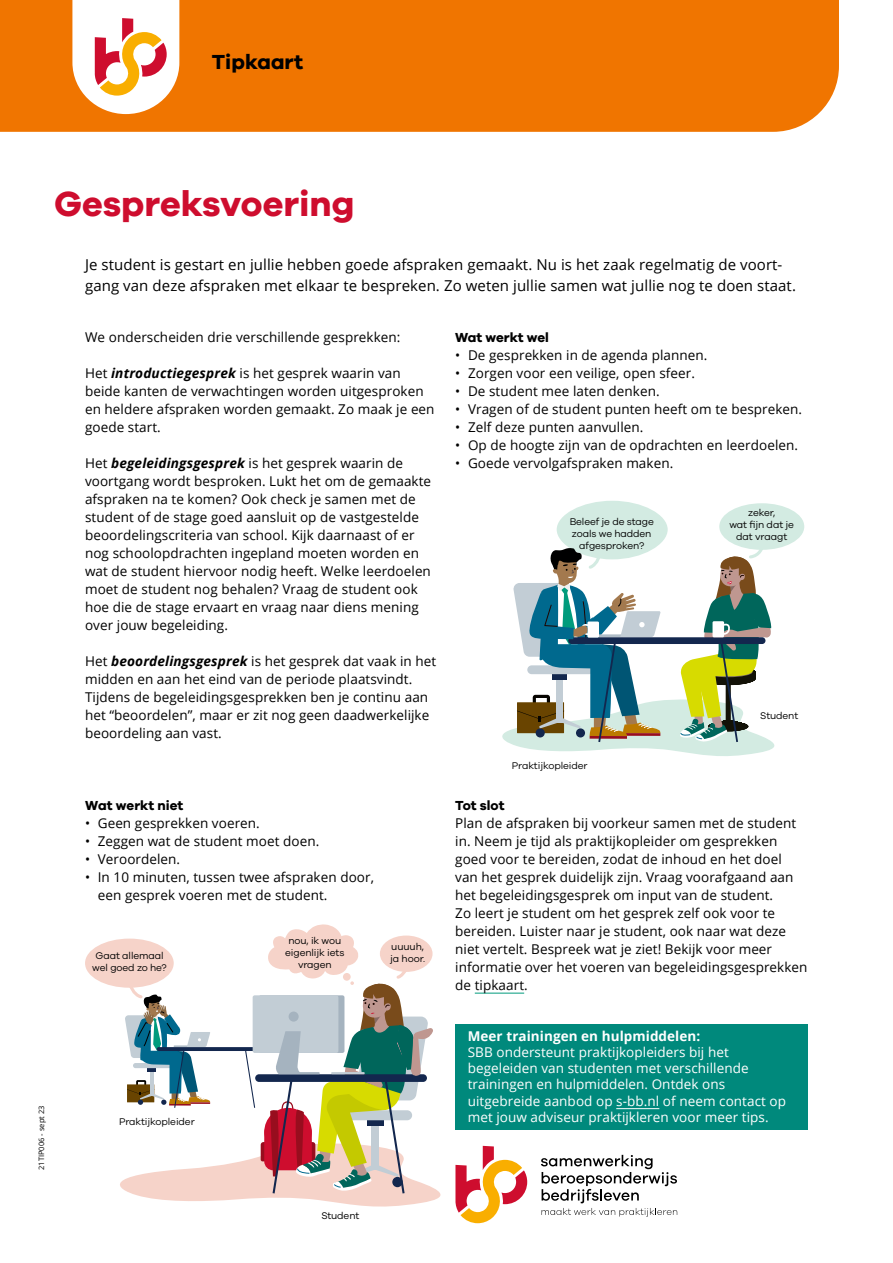
<style>
.page{position:relative;width:893px;height:1263px;background:#fff}
.page>*{position:absolute;margin:0;border:0;box-sizing:border-box;transform-origin:0 0}
.H2_HOOFDSTUKKOP{font:700 36px "Galano Grotesque";color:#ce0d2e}
.H1_tipkaart{font:700 21px "Galano Grotesque";letter-spacing:.005em;color:#000}
.INLEIDING{font:15px/21px "Open Sans";letter-spacing:.005em;color:#000}
.KOPJE_KLEIN{font:13.5px/18px "Open Sans";letter-spacing:.005em;color:#000}
.P_BROOD{font:13.5px/18px "Open Sans";letter-spacing:.005em;color:#000}
.Box_tekst_kopje{font:13.5px/16.2px "Open Sans";letter-spacing:.005em;color:#fff}
.KOPJE_KLEIN-2{font:700 13.5px "Galano Grotesque";color:#000}
.t1{font:10.05px/12px "Galano Grotesque";letter-spacing:-.01em;color:#000;text-align:center}
.CODE{font:7.5px "Open Sans";letter-spacing:.005em;color:#000}
.s1{font-weight:700;font-style:italic}
.s2{font-weight:700}
</style>
<div class="page">
<div style="left:0;top:0;width:839px;height:132px;background:#f07500"></div>
<svg style="left:72px;top:0;width:107px;height:114px"></svg>
<div style="left:85px;top:938px;width:89px;height:50px;background:#f6d3c9;border-radius:50%"></div>
<div style="left:557px;top:501px;width:111px;height:58px;background:#d3ebe2;border-radius:50%"></div>
<svg style="left:502px;top:525px;width:275px;height:231px"></svg>
<div style="left:719px;top:503px;width:85px;height:47px;background:#d3ebe2;border-radius:50%"></div>
<div style="left:455px;top:1026px;width:352px;height:103px;background:#00897c"></div>
<hr style="left:616px;top:1108px;width:43px;height:1px;background:#fff">
<svg style="left:101px;top:924px;width:426px;height:299px"></svg>
<svg style="left:541px;top:1155px;width:136px;height:62px"></svg>
<h1 class="H1_tipkaart" style="left:212px;top:49px;width:93px">Tipkaart</h1>
<h2 class="H2_HOOFDSTUKKOP" style="left:54px;top:182px;width:302px">Gespreksvoering</h2>
<p class="INLEIDING" style="left:85px;top:254px;width:712px">Je student is gestart en jullie hebben goede afspraken gemaakt. Nu is het zaak regelmatig de voort&shy;gang van deze afspraken met elkaar te bespreken. Zo weten jullie samen wat jullie nog te doen staat.</p>
<h3 class="KOPJE_KLEIN" style="left:85px;top:328px;width:317px">We onderscheiden drie verschillende gesprekken:</h3>
<h3 class="KOPJE_KLEIN" style="left:85px;top:364px;width:351px">Het <span class="s1">introductiegesprek</span> is het gesprek waarin van beide kanten de verwachtingen worden uitgesproken en heldere afspraken worden gemaakt. Zo maak je een goede start.</h3>
<h3 class="KOPJE_KLEIN" style="left:85px;top:454px;width:348px">Het <span class="s1">begeleidingsgesprek</span> is het gesprek waarin de voortgang wordt besproken. Lukt het om de gemaakte afspraken na te komen? Ook check je samen met de student of de stage goed aansluit op de vastgestelde beoordelingscriteria van school. Kijk daarnaast of er nog schoolopdrachten ingepland moeten worden en wat de student hiervoor nodig heeft. Welke leerdoelen moet de student nog behalen? Vraag de student ook hoe die de stage ervaart en vraag naar diens mening over jouw begeleiding.</h3>
<h3 class="KOPJE_KLEIN" style="left:85px;top:652px;width:353px">Het <span class="s1">beoordelingsgesprek</span> is het gesprek dat vaak in het midden en aan het eind van de periode plaatsvindt.<br>Tijdens de begeleidingsgesprekken ben je continu aan het “beoordelen”, maar er zit nog geen daadwerkelijke beoordeling aan vast.</h3>
<h3 class="KOPJE_KLEIN-2" style="left:455px;top:329px;width:95px">Wat werkt wel</h3>
<p class="KOPJE_KLEIN" style="left:455px;top:346px;width:254px">• De gesprekken in de agenda plannen.</p>
<p class="KOPJE_KLEIN" style="left:455px;top:364px;width:241px">• Zorgen voor een veilige, open sfeer.</p>
<p class="KOPJE_KLEIN" style="left:455px;top:382px;width:206px">• De student mee laten denken.</p>
<p class="KOPJE_KLEIN" style="left:455px;top:400px;width:348px">• Vragen of de student punten heeft om te bespreken.</p>
<p class="KOPJE_KLEIN" style="left:455px;top:418px;width:190px">• Zelf deze punten aanvullen.</p>
<p class="KOPJE_KLEIN" style="left:455px;top:436px;width:344px">• Op de hoogte zijn van de opdrachten en leerdoelen.</p>
<p class="KOPJE_KLEIN" style="left:455px;top:454px;width:220px">• Goede vervolgafspraken maken.</p>
<p class="t1" style="left:729px;top:506px;width:66px">zeker,<br>wat fijn dat je dat vraagt</p>
<p class="t1" style="left:570px;top:515px;width:86px">Beleef je de stage zoals we hadden afgesproken?</p>
<p class="t1" style="left:760px;top:709px;width:39px">Student</p>
<p class="t1" style="left:512px;top:760px;width:77px">Praktijkopleider</p>
<p class="CODE" style="left:36px;top:1170px;width:66px;rotate:-90deg">21TIP006 - sept 23</p>
<h3 class="KOPJE_KLEIN-2" style="left:85px;top:797px;width:100px">Wat werkt niet</h3>
<p class="KOPJE_KLEIN" style="left:85px;top:814px;width:176px">• Geen gesprekken voeren.</p>
<p class="KOPJE_KLEIN" style="left:85px;top:832px;width:236px">• Zeggen wat de student moet doen.</p>
<p class="KOPJE_KLEIN" style="left:85px;top:850px;width:97px">• Veroordelen.</p>
<p class="KOPJE_KLEIN" style="left:98px;top:868px;width:278px;text-indent:-13px">• In 10 minuten, tussen twee afspraken door, een gesprek voeren met de student.</p>
<p class="t1" style="left:285px;top:935px;width:61px">nou, ik wou eigenlijk iets vragen</p>
<p class="t1" style="left:92px;top:950px;width:76px">Gaat allemaal wel goed zo he?</p>
<p class="t1" style="left:390px;top:940px;width:36px;text-align:left">uuuuh, ja hoor.</p>
<p class="t1" style="left:119px;top:1115px;width:77px">Praktijkopleider</p>
<h3 class="KOPJE_KLEIN-2" style="left:455px;top:797px;width:51px">Tot slot</h3>
<p class="P_BROOD" style="left:455px;top:814px;width:354px">Plan de afspraken bij voorkeur samen met de student in. Neem je tijd als praktijkopleider om gesprekken goed voor te bereiden, zodat de inhoud en het doel van het gesprek duidelijk zijn. Vraag voorafgaand aan het begeleidingsgesprek om input van de student.<br>Zo leert je student om het gesprek zelf ook voor te bereiden. Luister naar je student, ook naar wat deze niet vertelt. Bespreek wat je ziet! Bekijk voor meer informatie over het voeren van begeleidingsgesprekken de tipkaart.</p>
<p class="Box_tekst_kopje" style="left:468px;top:1027px;width:320px"><span class="s2">Meer trainingen en hulpmiddelen:<br></span>SBB ondersteunt praktijkopleiders bij het begeleiden van studenten met verschillende trainingen en hulpmiddelen. Ontdek ons uitgebreide aanbod op s-bb.nl of neem contact op met jouw adviseur praktijkleren voor meer tips.</p>
<p class="t1" style="left:321px;top:1210px;width:39px">Student</p>
</div>
